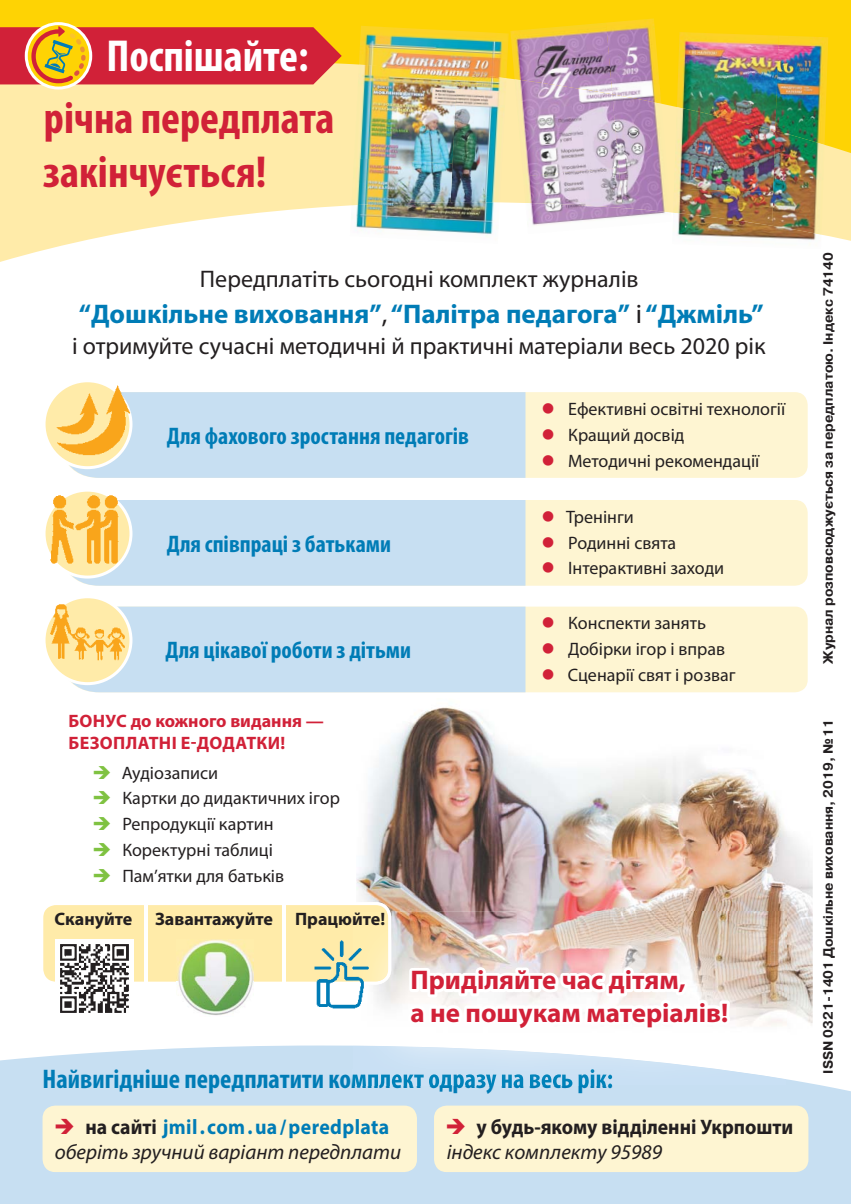
<style>
.page{position:relative;width:851px;height:1204px;background:#fff}
.page>*{position:absolute;margin:0;border:0;box-sizing:border-box;transform-origin:0 0}
.t1{font:700 condensed 45px/54px "Myriad Pro";color:#d12138}
.t2{font:700 condensed 45px "Myriad Pro";color:#fff}
.t3{font:700 condensed 27px "Myriad Pro";color:#007cb6}
.t4{font:700 27px "Myriad Pro";color:#007cb6}
.t5{font:700 27px/32.4px "Myriad Pro";color:#d12138}
.t6{font:24px "Myriad Pro";color:#231f20}
.t7{font:700 condensed 24px "Myriad Pro";color:#007cb6}
.t8{font:italic 21px/25.2px "Myriad Pro";color:#231f20}
.t9{font:700 21px "Myriad Pro";color:#231f20;scale:.94 1}
.t10{font:18px/25.8px "Myriad Pro";color:#231f20}
.t11{font:700 18px/21.6px "Myriad Pro";letter-spacing:.005em;color:#d12138}
.t12{font:700 18px "Myriad Pro";color:#231f20}
.t13{font:700 13.5px "Pragmatica C";color:#231f20}
.s1{font-weight:400;color:#231f20}
.s2{font-weight:700;font-style:normal}
.s3{font-weight:700;font-style:normal;color:#007cb6}
</style>
<div class="page">
<svg style="left:0;top:1045px;width:850px;height:158px;background:#cae1f2"></svg>
<div style="left:0;top:0;width:850px;height:195px;background:#fed304"></div>
<svg style="left:0;top:63px;width:850px;height:199px;fill:#ffeba9"></svg>
<img style="left:365px;top:706px;width:430px;height:138px">
<img style="left:356px;top:844px;width:405px;height:67px">
<img style="left:761px;top:844px;width:51px;height:181px">
<div style="left:525px;top:392px;width:282px;height:86px;background:#fef5d2"></div>
<div style="left:525px;top:500px;width:282px;height:85px;background:#fef5d2"></div>
<div style="left:525px;top:606px;width:282px;height:86px;background:#fef5d2"></div>
<svg style="left:43px;top:902px;width:348px;height:80px;background:#feecb0"></svg>
<div style="left:45px;top:392px;width:480px;height:86px;background:#c7dff2"></div>
<div style="left:45px;top:500px;width:480px;height:85px;background:#c7dff2"></div>
<div style="left:45px;top:606px;width:480px;height:86px;background:#c7dff2"></div>
<img style="left:54px;top:382px;width:78px;height:76px">
<img style="left:48px;top:598px;width:79px;height:70px">
<img style="left:46px;top:491px;width:79px;height:76px">
<img style="left:352px;top:1045px;width:433px;height:40px">
<img style="left:517px;top:911px;width:268px;height:118px">
<img style="left:352px;top:911px;width:39px;height:73px">
<img style="left:352px;top:1069px;width:260px;height:16px">
<svg style="left:408px;top:967px;width:322px;height:62px"></svg>
<img style="left:350px;top:202px;width:150px;height:42px">
<img style="left:359px;top:26px;width:149px;height:52px">
<img style="left:354px;top:64px;width:103px;height:94px">
<img style="left:450px;top:72px;width:56px;height:130px">
<img style="left:351px;top:158px;width:101px;height:47px">
<img style="left:525px;top:203px;width:146px;height:31px">
<img style="left:510px;top:23px;width:96px;height:71px">
<img style="left:606px;top:18px;width:55px;height:76px">
<img style="left:514px;top:79px;width:104px;height:97px">
<img style="left:612px;top:94px;width:58px;height:118px">
<img style="left:523px;top:168px;width:99px;height:40px">
<img style="left:672px;top:212px;width:149px;height:37px">
<img style="left:676px;top:32px;width:102px;height:75px">
<img style="left:775px;top:36px;width:53px;height:109px">
<img style="left:674px;top:107px;width:101px;height:81px">
<img style="left:771px;top:131px;width:53px;height:104px">
<img style="left:673px;top:188px;width:100px;height:38px">
<div style="left:43px;top:1105px;width:374px;height:66px;background:#fef5d2;border-radius:13px"></div>
<div style="left:434px;top:1105px;width:374px;height:66px;background:#fef5d2;border-radius:13px"></div>
<hr style="left:144px;top:905px;width:3px;height:25px;background:#fff">
<hr style="left:282px;top:905px;width:3px;height:25px;background:#fff">
<hr style="left:144px;top:930px;width:3px;height:115px;background:#fff">
<hr style="left:282px;top:930px;width:3px;height:115px;background:#fff">
<img style="left:55px;top:939px;width:78px;height:74px">
<img style="left:176px;top:939px;width:77px;height:77px">
<img style="left:300px;top:935px;width:81px;height:82px;border-radius:31px">
<svg style="left:0;top:22px;width:341px;height:68px"></svg>
<svg style="left:543px;top:403px;width:10px;height:10px"></svg>
<svg style="left:543px;top:429px;width:10px;height:10px"></svg>
<svg style="left:543px;top:454px;width:10px;height:11px"></svg>
<svg style="left:543px;top:510px;width:10px;height:11px"></svg>
<svg style="left:543px;top:536px;width:10px;height:11px"></svg>
<svg style="left:543px;top:562px;width:10px;height:11px"></svg>
<svg style="left:543px;top:617px;width:10px;height:11px"></svg>
<svg style="left:543px;top:643px;width:10px;height:10px"></svg>
<svg style="left:543px;top:669px;width:10px;height:10px"></svg>
<h1 class="t2" style="left:106px;top:27px;width:203px">Поспішайте:</h1>
<h1 class="t1" style="left:43px;top:90px;width:293px">річна передплата закінчується!</h1>
<h3 class="t6" style="left:200px;top:264px;width:440px">Передплатіть сьогодні комплект журналів</h3>
<h2 class="t4" style="left:79px;top:296px;width:686px">“Дошкільне виховання”<span class="s1">,</span> “Палітра педагога” <span class="s1">і</span> “Джміль”</h2>
<h3 class="t6" style="left:72px;top:331px;width:695px">і отримуйте сучасні методичні й практичні матеріали весь 2020 рік</h3>
<h3 class="t7" style="left:167px;top:421px;width:304px">Для фахового зростання педагогів</h3>
<h3 class="t7" style="left:167px;top:528px;width:226px">Для співпраці з батьками</h3>
<h3 class="t7" style="left:165px;top:635px;width:247px">Для цікавої роботи з дітьми</h3>
<p class="t11" style="left:68px;top:709px;width:257px">БОНУС до кожного видання —<br>БЕЗОПЛАТНІ Е-ДОДАТКИ!</p>
<p class="t10" style="left:122px;top:759px;width:219px">Аудіозаписи<br>Картки до дидактичних ігор<br>Репродукції картин<br>Коректурні таблиці<br>Пам’ятки для батьків</p>
<p class="t12" style="left:54px;top:906px;width:79px">Скануйте</p>
<p class="t12" style="left:155px;top:906px;width:232px">Завантажуйте Працюйте!</p>
<p class="t10" style="left:568px;top:395px;width:218px">Ефективні освітні технології<br>Кращий досвід<br>Методичні рекомендації</p>
<p class="t10" style="left:566px;top:503px;width:159px">Тренінги<br>Родинні свята<br>Інтерактивні заходи</p>
<p class="t10" style="left:567px;top:610px;width:170px">Конспекти занять<br>Добірки ігор і вправ<br>Сценарії свят і розваг</p>
<h2 class="t5" style="left:410px;top:962px;width:319px">Приділяйте час дітям,<br>а не пошукам матеріалів!</h2>
<h2 class="t3" style="left:43px;top:1061px;width:571px">Найвигідніше передплатити комплект одразу на весь рік:</h2>
<p class="t8" style="left:55px;top:1113px;width:348px;text-indent:31px"><span class="s2">на сайті</span> <span class="s3">jmil.com.ua/peredplata </span>оберіть зручний варіант передплати</p>
<p class="t9" style="left:476px;top:1113px;width:338px">у будь-якому відділенні Укрпошти</p>
<p class="t8" style="left:447px;top:1139px;width:217px">індекс комплекту 95989</p>
<p class="t13" style="left:820px;top:663px;width:413px;rotate:-90deg">Журнал розповсюджується за передплатою. Індекс 74140</p>
<p class="t13" style="left:820px;top:1073px;width:356px;rotate:-90deg">ISSN 0321‑1401 Дошкільне виховання, 2019, №11</p>
</div>
